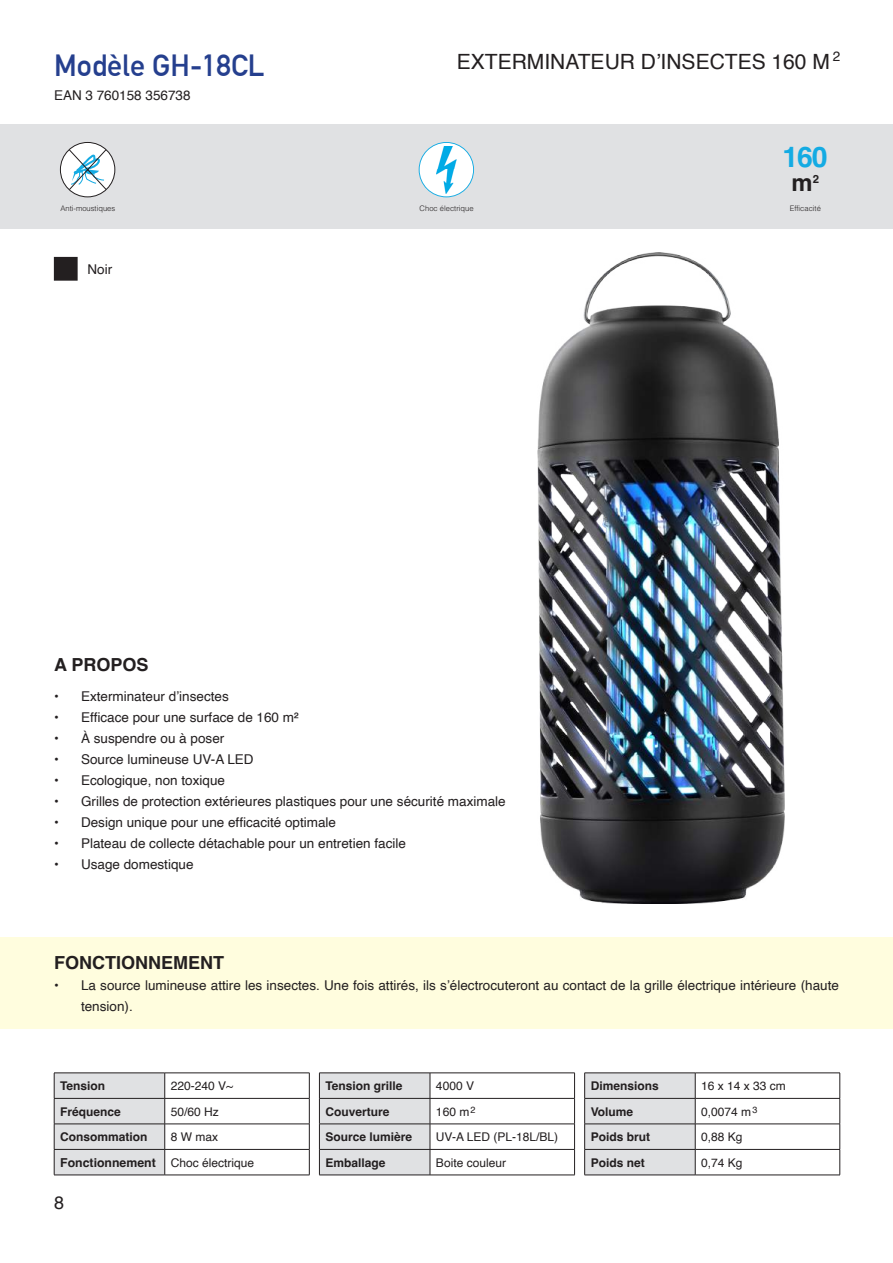
<style>
.page{position:relative;width:893px;height:1263px;background:#fff}
.page>*{position:absolute;margin:0;border:0;box-sizing:border-box;transform-origin:0 0}
.t1{font:700 30px "DIN Alternate";color:#253f8e}
.t2{font:700 28.5px "Helvetica";color:#14abe3}
.t3{font:700 23.7px "Helvetica";color:#231f20}
.t4{font:21px "Helvetica";color:#231f20}
.t5{font:700 18px "Helvetica";color:#231f20}
.t6{font:18px "Helvetica";color:#231f20}
.t7{font:13.5px/21px "Helvetica";color:#231f20}
.t8{font:700 12.3px "Helvetica";color:#231f20}
.t9{font:700 12px "Helvetica";color:#231f20}
.t10{font:12px "Helvetica";color:#231f20}
.t11{font:300 7.65px "Helvetica";color:#231f20}
.s1{font-weight:400;font-size:12px}
</style>
<div class="page">
<img style="left:537px;top:252px;width:248px;height:651px">
<div style="left:0;top:124px;width:893px;height:104px;background:#e0e1e3"></div>
<svg style="left:419px;top:142px;width:55px;height:55px"></svg>
<img style="left:437px;top:146px;width:19px;height:47px">
<hr style="left:54px;top:1072px;width:111px;height:1px;background:#231f20">
<hr style="left:165px;top:1098px;width:144px;height:1px;background:#231f20">
<hr style="left:165px;top:1124px;width:144px;height:1px;background:#231f20">
<hr style="left:165px;top:1149px;width:144px;height:1px;background:#231f20">
<svg style="left:309px;top:1073px;width:1px;height:102px"></svg>
<svg style="left:54px;top:1073px;width:111px;height:102px;background:#d6d7d9"></svg>
<hr style="left:54px;top:1175px;width:111px;height:1px;background:#231f20">
<hr style="left:165px;top:1072px;width:144px;height:1px;background:#231f20">
<hr style="left:165px;top:1175px;width:144px;height:1px;background:#231f20">
<hr style="left:319px;top:1072px;width:111px;height:1px;background:#231f20">
<hr style="left:430px;top:1098px;width:145px;height:1px;background:#231f20">
<hr style="left:430px;top:1124px;width:145px;height:1px;background:#231f20">
<hr style="left:430px;top:1149px;width:145px;height:1px;background:#231f20">
<svg style="left:574px;top:1073px;width:1px;height:102px"></svg>
<hr style="left:319px;top:1175px;width:111px;height:1px;background:#231f20">
<hr style="left:430px;top:1175px;width:145px;height:1px;background:#231f20">
<svg style="left:319px;top:1073px;width:112px;height:102px;background:#d3d4d6"></svg>
<hr style="left:430px;top:1072px;width:145px;height:1px;background:#231f20">
<hr style="left:695px;top:1072px;width:145px;height:1px;background:#231f20">
<hr style="left:695px;top:1098px;width:145px;height:1px;background:#231f20">
<hr style="left:695px;top:1124px;width:145px;height:1px;background:#231f20">
<hr style="left:695px;top:1149px;width:145px;height:1px;background:#231f20">
<svg style="left:584px;top:1073px;width:112px;height:102px;background:#d5d5d7"></svg>
<svg style="left:839px;top:1073px;width:1px;height:102px"></svg>
<hr style="left:584px;top:1175px;width:111px;height:1px;background:#231f20">
<hr style="left:695px;top:1175px;width:145px;height:1px;background:#231f20">
<hr style="left:584px;top:1072px;width:111px;height:1px;background:#231f20">
<div style="left:54px;top:257px;width:23px;height:23px;background:#231f20"></div>
<div style="left:0;top:937px;width:893px;height:92px;background:#fffdde"></div>
<svg style="left:60px;top:142px;width:55px;height:55px"></svg>
<div style="left:60px;top:142px;width:55px;height:55px;border:1px solid #231f20;border-radius:50%"></div>
<svg style="left:68px;top:148px;width:39px;height:43px;background:#cce2ea"></svg>
<h1 class="t1" style="left:54px;top:43px;width:212px">Modèle GH-18CL</h1>
<h3 class="t4" style="left:457px;top:45px;width:385px">EXTERMINATEUR D’INSECTES 160 M <sup>2</sup></h3>
<p class="t7" style="left:54px;top:86px;width:138px">EAN 3 760158 356738</p>
<p class="t11" style="left:61px;top:202px;width:56px">Anti-moustiques</p>
<p class="t7" style="left:88px;top:259px;width:26px">Noir</p>
<h3 class="t5" style="left:54px;top:654px;width:96px">A PROPOS</h3>
<h2 class="t2" style="left:782px;top:134px;width:47px">160</h2>
<h3 class="t3" style="left:791px;top:164px;width:29px">m<sup>2</sup></h3>
<p class="t11" style="left:420px;top:202px;width:55px">Choc électrique</p>
<p class="t11" style="left:790px;top:202px;width:33px">Efficacité</p>
<p class="t7" style="left:54px;top:686px;width:176px">• Exterminateur d’insectes</p>
<p class="t7" style="left:54px;top:707px;width:246px">• Efficace pour une surface de 160 m²</p>
<p class="t7" style="left:54px;top:728px;width:172px">• À suspendre ou à poser</p>
<p class="t7" style="left:54px;top:749px;width:201px">• Source lumineuse UV-A LED</p>
<p class="t7" style="left:54px;top:770px;width:173px">• Ecologique, non toxique</p>
<p class="t7" style="left:54px;top:791px;width:453px">• Grilles de protection extérieures plastiques pour une sécurité maximale</p>
<p class="t7" style="left:54px;top:812px;width:284px">• Design unique pour une efficacité optimale</p>
<p class="t7" style="left:54px;top:833px;width:353px">• Plateau de collecte détachable pour un entretien facile</p>
<p class="t7" style="left:54px;top:854px;width:141px">• Usage domestique</p>
<h3 class="t5" style="left:54px;top:951px;width:171px">FONCTIONNEMENT</h3>
<p class="t7" style="left:81px;top:975px;width:759px;text-indent:-27px">• La source lumineuse attire les insectes. Une fois attirés, ils s’électrocuteront au contact de la grille électrique intérieure (haute tension).</p>
<p class="t9" style="left:60px;top:1078px;width:47px">Tension</p>
<p class="t10" style="left:171px;top:1077px;width:64px">220-240 V~</p>
<p class="t9" style="left:60px;top:1104px;width:62px">Fréquence</p>
<p class="t10" style="left:171px;top:1102px;width:50px">50/60 Hz</p>
<p class="t9" style="left:60px;top:1129px;width:89px">Consommation</p>
<p class="t10" style="left:171px;top:1128px;width:49px">8 W max</p>
<p class="t8" style="left:60px;top:1155px;width:195px">Fonctionnement <span class="s1">Choc électrique</span></p>
<h3 class="t6" style="left:54px;top:1189px;width:12px">8</h3>
<p class="t9" style="left:325px;top:1078px;width:79px">Tension grille</p>
<p class="t10" style="left:436px;top:1077px;width:40px">4000 V</p>
<p class="t9" style="left:325px;top:1104px;width:66px">Couverture</p>
<p class="t10" style="left:436px;top:1102px;width:41px">160 m<sup>2</sup></p>
<p class="t9" style="left:325px;top:1129px;width:88px">Source lumière</p>
<p class="t10" style="left:436px;top:1128px;width:124px">UV-A LED (PL-18L/BL)</p>
<p class="t9" style="left:325px;top:1155px;width:62px">Emballage</p>
<p class="t10" style="left:436px;top:1153px;width:72px">Boite couleur</p>
<p class="t9" style="left:591px;top:1078px;width:70px">Dimensions</p>
<p class="t10" style="left:701px;top:1077px;width:86px">16 x 14 x 33 cm</p>
<p class="t9" style="left:591px;top:1104px;width:44px">Volume</p>
<p class="t10" style="left:701px;top:1102px;width:58px">0,0074 m<sup>3</sup></p>
<p class="t9" style="left:591px;top:1129px;width:61px">Poids brut</p>
<p class="t10" style="left:701px;top:1128px;width:43px">0,88 Kg</p>
<p class="t9" style="left:591px;top:1155px;width:56px">Poids net</p>
<p class="t10" style="left:701px;top:1153px;width:43px">0,74 Kg</p>
</div>
